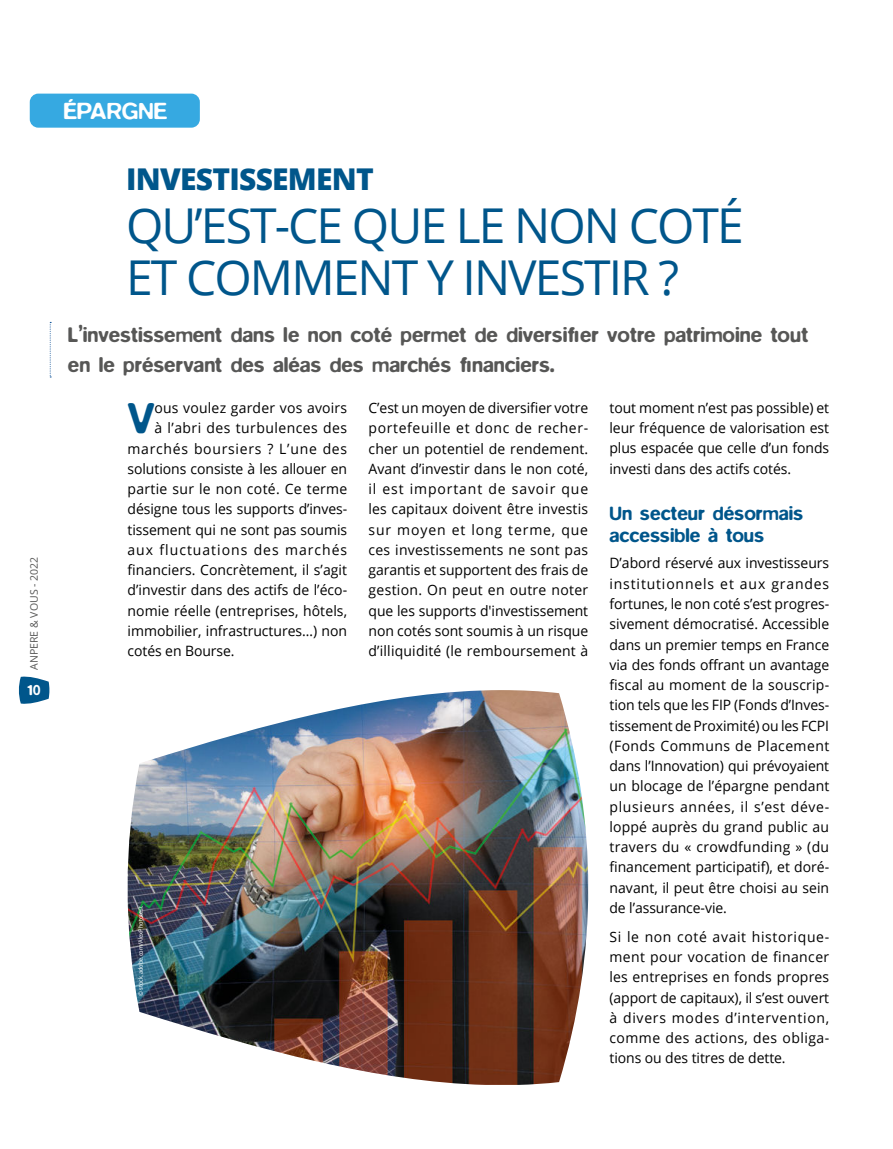
<style>
.page{position:relative;width:893px;height:1149px;background:#fff}
.page>*{position:absolute;margin:0;border:0;box-sizing:border-box;transform-origin:0 0}
.t1{font:48px/52.5px "Open Sans";letter-spacing:-.04em;color:#00568b}
.t2{font:500 44.1px "Blur";color:#00568b}
.t3{font:800 30px "Open Sans";letter-spacing:-.025em;color:#00568b}
.t4{font:500 24px "Blur";color:#fff}
.t5{font:500 21px/30px "Blur";color:#575756}
.t6{font:500 19.5px/21.8px "Blur";color:#00568b}
.t7{font:500 15px "Blur";color:#fff}
.t8{font:14.25px/20.2px "Open Sans";color:#000;text-align:justify}
.t9{font:14.25px "Open Sans";letter-spacing:.025em;color:#000}
.t10{font:14.25px "Open Sans";letter-spacing:.055em;color:#000}
.t11{font:14.25px "Open Sans";letter-spacing:.07em;color:#000}
.t12{font:14.25px "Open Sans";letter-spacing:.035em;color:#000}
.t13{font:10.5px "Open Sans";color:#575756}
.t14{font:6px "Open Sans";letter-spacing:-.005em;color:#fff;scale:.95 1}
</style>
<div class="page">
<svg style="left:18px;top:676px;width:32px;height:28px"></svg>
<div style="left:30px;top:94px;width:170px;height:34px;background:#36a9e1;border-radius:9px"></div>
<svg style="left:50px;top:322px;width:1px;height:55px"></svg>
<img style="left:127px;top:690px;width:462px;height:394px">
<p class="t13" style="left:28px;top:669px;width:114px;rotate:-90deg">ANPERE &amp; VOUS - 2022</p>
<p class="t7" style="left:27px;top:680px;width:15px">10</p>
<h3 class="t4" style="left:63px;top:97px;width:105px">ÉPARGNE</h3>
<h3 class="t3" style="left:126px;top:167px;width:249px">INVESTISSEMENT</h3>
<h1 class="t1" style="left:126px;top:203px;width:619px">QU’EST-CE QUE LE NON COTÉ<br>ET COMMENT Y INVESTIR ?</h1>
<h3 class="t5" style="left:68px;top:320px;width:742px">L’investissement dans le non coté permet de diversifier votre patrimoine tout en le préservant des aléas des marchés financiers.</h3>
<h2 class="t2" style="left:128px;top:392px;width:29px">V</h2>
<p class="t8" style="left:154px;top:399px;width:194px">ous voulez garder vos avoirs</p>
<p class="t12" style="left:154px;top:422px;width:194px">à l’abri des turbulences des</p>
<p class="t10" style="left:128px;top:442px;width:221px">marchés boursiers ? L’une des</p>
<p class="t8" style="left:128px;top:460px;width:221px">solutions consiste à les allouer en</p>
<p class="t9" style="left:128px;top:483px;width:221px">partie sur le non coté. Ce terme</p>
<p class="t8" style="left:128px;top:500px;width:221px">désigne tous les supports d’inves-</p>
<p class="t8" style="left:128px;top:520px;width:221px">tissement qui ne sont pas soumis</p>
<p class="t11" style="left:128px;top:544px;width:221px">aux fluctuations des marchés</p>
<p class="t8" style="left:128px;top:559px;width:221px">financiers. Concrètement, il s’agit</p>
<p class="t8" style="left:128px;top:581px;width:221px">d’investir dans des actifs de l’éco-</p>
<p class="t8" style="left:128px;top:601px;width:221px">nomie réelle (entreprises, hôtels,</p>
<p class="t8" style="left:128px;top:622px;width:221px">immobilier, infrastructures…) non</p>
<p class="t8" style="left:128px;top:642px;width:109px">cotés en Bourse.</p>
<p class="t14" style="left:138px;top:995px;width:96px;rotate:-90deg">© stock.adobe.com/AlexPhototest</p>
<p class="t8" style="left:368px;top:397px;width:221px">C’est un moyen de diversifier votre portefeuille et donc de recher&shy;cher un potentiel de rendement.<br>Avant d’investir dans le non coté, il est important de savoir que les capitaux doivent être investis sur moyen et long terme, que ces investissements ne sont pas garantis et supportent des frais de gestion. On peut en outre noter que les supports d'investissement non cotés sont soumis à un risque d’illiquidité (le remboursement à</p>
<p class="t8" style="left:609px;top:398px;width:221px">tout moment n’est pas possible) et leur fréquence de valorisation est plus espacée que celle d’un fonds investi dans des actifs cotés.</p>
<h3 class="t6" style="left:609px;top:502px;width:195px">Un secteur désormais accessible à tous</h3>
<p class="t8" style="left:609px;top:554px;width:221px">D’abord réservé aux investisseurs institutionnels et aux grandes fortunes, le non coté s’est progres&shy;sivement démocratisé. Accessible dans un premier temps en France via des fonds offrant un avantage fiscal au moment de la souscrip&shy;tion tels que les FIP (Fonds d’Inves&shy;tissement de Proximité) ou les FCPI (Fonds Communs de Placement dans l’Innovation) qui prévoyaient un blocage de l’épargne pendant plusieurs années, il s’est déve&shy;loppé auprès du grand public au travers du « crowdfunding » (du financement participatif), et doré&shy;navant, il peut être choisi au sein de l’assurance-vie.</p>
<p class="t8" style="left:609px;top:927px;width:221px">Si le non coté avait historique&shy;ment pour vocation de financer les entreprises en fonds propres (apport de capitaux), il s’est ouvert à divers modes d’intervention, comme des actions, des obliga&shy;tions ou des titres de dette.</p>
</div>
